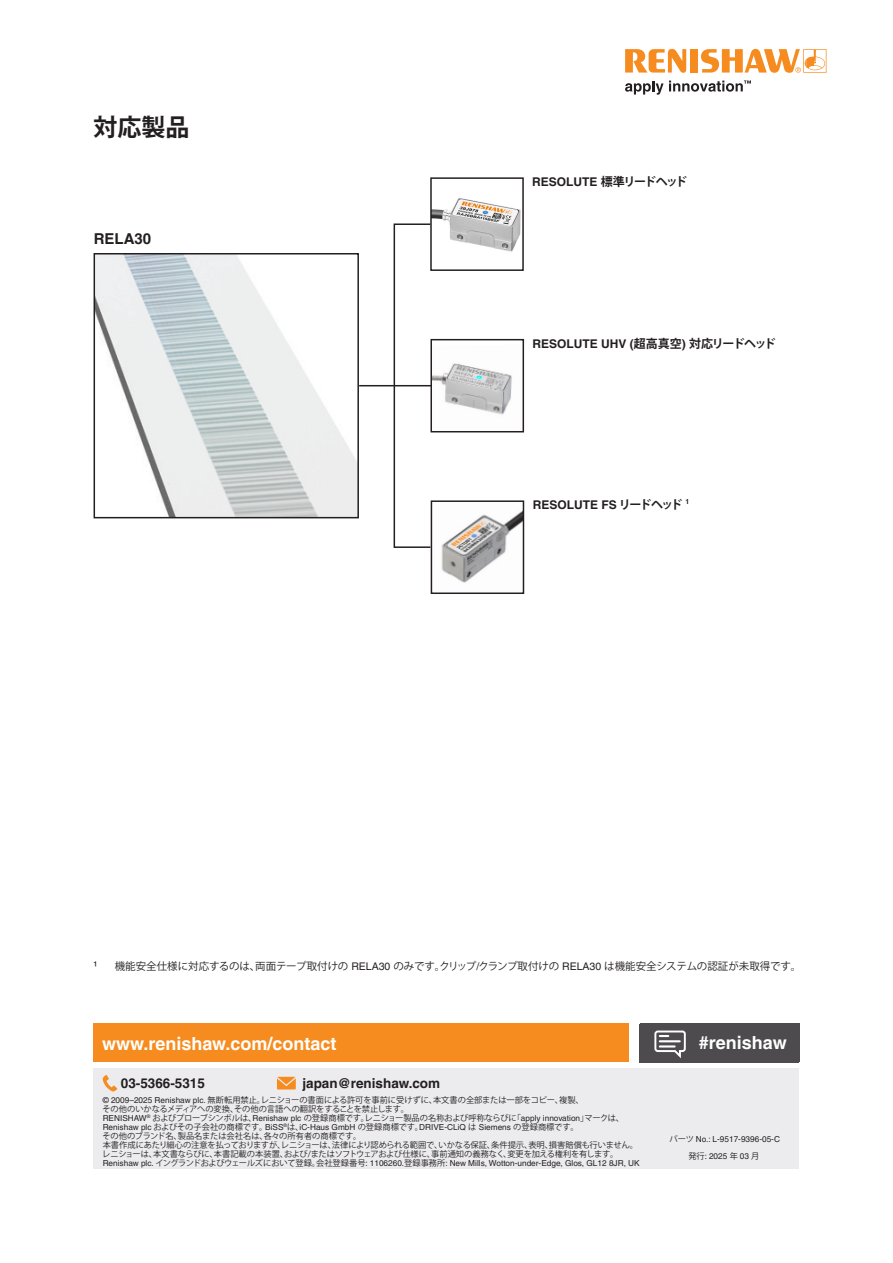
<style>
.page{position:relative;width:893px;height:1263px;background:#fff}
.page>*{position:absolute;margin:0;border:0;box-sizing:border-box;transform-origin:0 0}
.Heading_1__16pt_bold{font:700 24px "Koz Go Std";color:#231f20}
.back_page_URL_white___hashtag{font:700 18px "Helvetica LT Pro";color:#fff}
._10pt_Body_Text_Bold{font:700 15px "Helvetica LT Pro";color:#231f20}
.back_page_contact_details{font:700 13.5px "Helvetica LT Pro";color:#231f20}
._8pt_Body_Text_Bold{font:700 12px "Helvetica LT Pro";color:#231f20}
.Footnote{font:12px "Helvetica LT Pro";color:#231f20}
.Footnote-2{font:10.5px "Koz Go Std";color:#231f20}
.Disclaimer{font:8.25px/9px "Koz Go Std";letter-spacing:-.01em;color:#231f20}
.Disclaimer-2{font:8.25px "Helvetica LT Pro";color:#231f20}
.Part_No{font:8.25px "Helvetica LT Pro";color:#231f20}
._8pt_Body_Text_Bold-2{font:700 7.05px "Helvetica LT Pro";color:#231f20}
.s1{font-family:"Koz Go Std"}
.s2{font-family:"Helvetica LT Pro"}
</style>
<div class="page">
<div style="left:94px;top:1068px;width:705px;height:101px;background:#ececee"></div>
<svg style="left:103px;top:1075px;width:14px;height:16px"></svg>
<svg style="left:277px;top:1077px;width:19px;height:12px"></svg>
<div style="left:639px;top:1024px;width:160px;height:38px;background:#4d4b4d"></div>
<svg style="left:654px;top:1030px;width:32px;height:28px"></svg>
<div style="left:94px;top:1024px;width:535px;height:38px;background:#f68c1f"></div>
<img style="left:441px;top:512px;width:80px;height:71px">
<div style="left:431px;top:500px;width:93px;height:94px;border:2px solid #231f20"></div>
<hr style="left:359px;top:385px;width:35px;height:1px;background:#231f20">
<div style="left:394px;top:223px;width:37px;height:325px;border:2px solid #231f20"></div>
<img style="left:433px;top:198px;width:88px;height:54px">
<div style="left:430px;top:177px;width:94px;height:94px;border:2px solid #231f20"></div>
<img style="left:433px;top:363px;width:79px;height:52px">
<div style="left:430px;top:339px;width:94px;height:93px;border:2px solid #231f20"></div>
<hr style="left:394px;top:385px;width:37px;height:1px;background:#231f20">
<img style="left:97px;top:256px;width:259px;height:259px">
<div style="left:94px;top:253px;width:265px;height:265px;border:2px solid #231f20"></div>
<svg style="left:625px;top:49px;width:61px;height:24px"></svg>
<div style="left:690px;top:49px;width:8px;height:24px;background:#f68c1f"></div>
<svg style="left:701px;top:49px;width:125px;height:24px"></svg>
<svg style="left:625px;top:80px;width:126px;height:15px"></svg>
<p class="Heading_1__16pt_bold" style="left:94px;top:112px;width:97px">対応製品</p>
<p class="_10pt_Body_Text_Bold" style="left:94px;top:230px;width:59px">RELA30</p>
<p class="_8pt_Body_Text_Bold" style="left:532px;top:174px;width:157px">RESOLUTE <span class="s1">標準リードヘッド</span></p>
<p class="_8pt_Body_Text_Bold" style="left:533px;top:336px;width:245px">RESOLUTE UHV (<span class="s1">超高真空</span>) <span class="s1">対応リードヘッド</span></p>
<p class="_8pt_Body_Text_Bold" style="left:533px;top:498px;width:151px">RESOLUTE FS <span class="s1">リードヘッド</span></p>
<p class="_8pt_Body_Text_Bold-2" style="left:685px;top:497px;width:5px">1</p>
<p class="Footnote" style="left:94px;top:958px;width:5px">¹</p>
<p class="Footnote-2" style="left:115px;top:959px;width:688px">機能安全仕様に対応するのは、両面テープ取付けの <span class="s2">RELA30</span> のみです。クリップ<span class="s2">/</span>クランプ取付けの <span class="s2">RELA30</span> は機能安全システムの認証が未取得です。</p>
<p class="back_page_URL_white___hashtag" style="left:102px;top:1033px;width:236px">www.renishaw.com/contact</p>
<p class="back_page_contact_details" style="left:121px;top:1075px;width:86px">03-5366-5315</p>
<p class="back_page_contact_details" style="left:302px;top:1075px;width:139px">japan@renishaw.com</p>
<p class="Disclaimer" style="left:103px;top:1095px;width:483px"><span class="s2">© 2009–2025 Renishaw plc.</span> 無断転用禁止。レニショーの書面による許可を事前に受けずに、本文書の全部または一部をコピー、複製、その他のいかなるメディアへの変換、その他の言語への翻訳をすることを禁止します。</p>
<p class="Disclaimer" style="left:103px;top:1113px;width:523px"><span class="s2">RENISHAW</span><sup>®</sup> およびプローブシンボルは、<span class="s2">Renishaw plc</span> の登録商標です。レニショー製品の名称および呼称ならびに「<span class="s2">apply innovation</span>」マークは、<br><span class="s2">Renishaw plc</span> およびその子会社の商標です。<span class="s2">BiSS</span><sup>®</sup>は、<span class="s2">iC-Haus GmbH</span> の登録商標です。<span class="s2">DRIVE-CLiQ</span> は <span class="s2">Siemens</span> の登録商標です。<br>その他のブランド名、製品名または会社名は、各々の所有者の商標です。</p>
<p class="Disclaimer" style="left:102px;top:1140px;width:537px">本書作成にあたり細心の注意を払っておりますが、レニショーは、法律により認められる範囲で、いかなる保証、条件提示、表明、損害賠償も行いません。レニショーは、本文書ならびに、本書記載の本装置、および/またはソフトウェアおよび仕様に、事前通知の義務なく、変更を加える権利を有します。</p>
<p class="Disclaimer-2" style="left:103px;top:1158px;width:539px">Renishaw plc. <span class="s1">イングランドおよびウェールズにおいて登録。会社登録番号</span>: 1106260.<span class="s1">登録事務所</span>: New Mills, Wotton-under-Edge, Glos, GL12 8JR, UK</p>
<h2 class="back_page_URL_white___hashtag" style="left:699px;top:1032px;width:89px">#renishaw</h2>
<p class="Part_No" style="left:670px;top:1134px;width:112px"><span class="s1">パーツ</span> No.: L-9517-9396-05-C</p>
<p class="Part_No" style="left:688px;top:1151px;width:72px"><span class="s1">発行</span>: 2025 <span class="s1">年</span> 03 <span class="s1">月</span></p>
</div>
